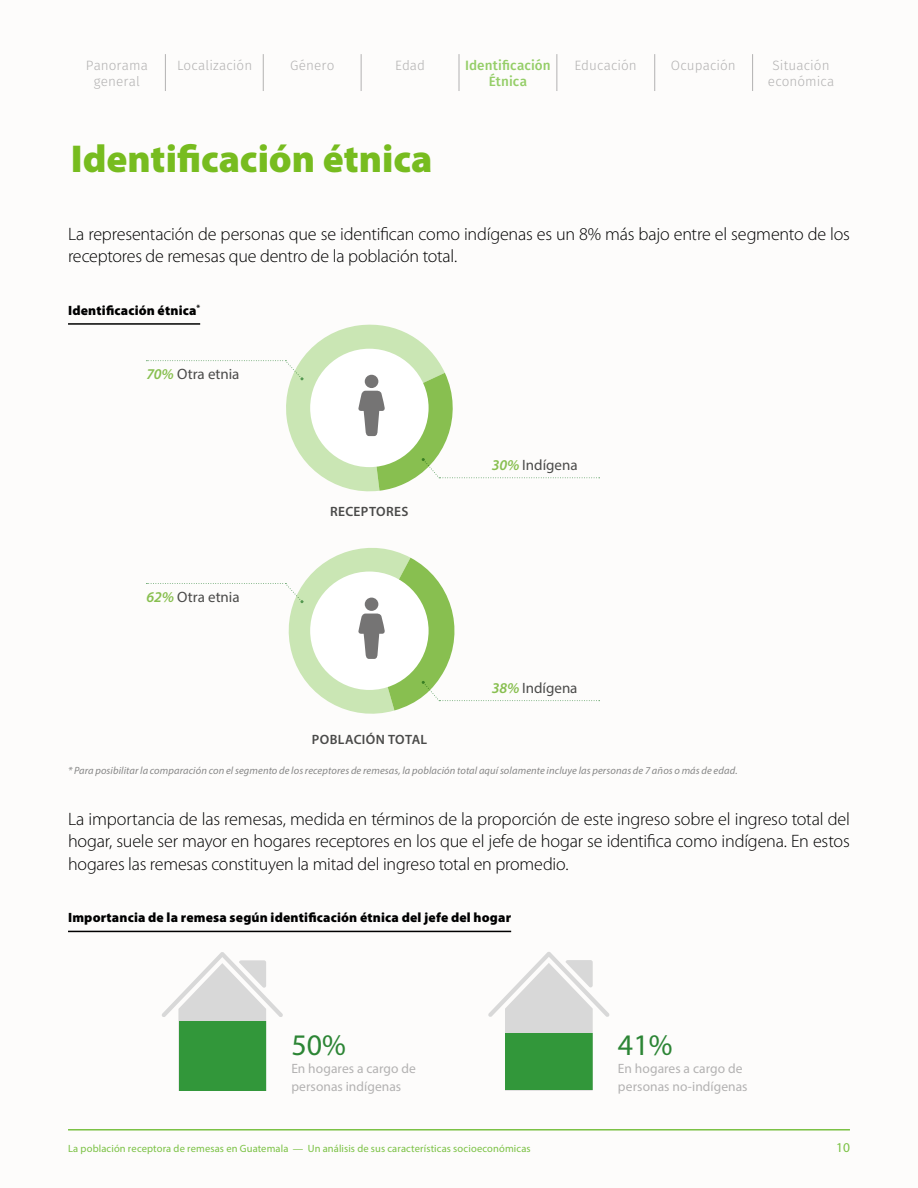
<style>
.page{position:relative;width:918px;height:1188px;background:#fdfcfb}
.page>*{position:absolute;margin:0;border:0;box-sizing:border-box;transform-origin:0 0}
.t1{font:900 39px "Myriad Pro";color:#77bc1f}
.t2{font:30px "Myriad Pro";color:#2c8535}
.t3{font:300 18px/22.5px "Myriad Pro";letter-spacing:-.01em;color:#000}
.t4{font:15px "Myriad Pro";color:#4a4a49}
.t5{font:900 13.5px "Myriad Pro";letter-spacing:.015em;color:#000}
.t6{font:300 13.5px/16.2px "Fira Sans";letter-spacing:.005em;color:#b3b2b2;text-align:center}
.t7{font:13.5px/18px "Myriad Pro";letter-spacing:.005em;color:#b3b2b2}
.t8{font:600 13.5px "Myriad Pro";letter-spacing:.03em;color:#4a4a49}
.t9{font:500 13.5px/16.2px "Fira Sans";letter-spacing:.01em;color:#95ce68;text-align:center}
.t10{font:13.5px "Myriad Pro";color:#7ac143}
.t11{font:italic 10.5px "Myriad Pro";letter-spacing:.01em;color:#878787}
.t12{font:10.5px "Myriad Pro";letter-spacing:.015em;color:#7ac143}
.s1{font-weight:600;font-style:italic;color:#88bf50}
</style>
<div class="page">
<hr style="left:165px;top:54px;width:1px;height:37px;background:#b3b2b2">
<hr style="left:263px;top:54px;width:1px;height:37px;background:#b3b2b2">
<hr style="left:361px;top:54px;width:1px;height:37px;background:#b3b2b2">
<hr style="left:459px;top:54px;width:1px;height:37px;background:#b3b2b2">
<hr style="left:556px;top:54px;width:1px;height:37px;background:#b3b2b2">
<hr style="left:654px;top:54px;width:1px;height:37px;background:#b3b2b2">
<hr style="left:752px;top:54px;width:1px;height:37px;background:#b3b2b2">
<hr style="left:68px;top:1129px;width:782px;height:2px;background:#7ac143">
<hr style="left:68px;top:323px;width:132px;height:2px;background:#000">
<svg style="left:146px;top:323px;width:454px;height:169px"></svg>
<svg style="left:146px;top:548px;width:454px;height:166px"></svg>
<hr style="left:68px;top:931px;width:443px;height:1px;background:#000">
<svg style="left:162px;top:952px;width:121px;height:139px"></svg>
<div style="left:179px;top:1021px;width:95px;height:70px;background:#32973a"></div>
<svg style="left:488px;top:952px;width:122px;height:139px"></svg>
<div style="left:505px;top:1033px;width:87px;height:57px;background:#32973a"></div>
<p class="t6" style="left:86px;top:58px;width:64px">Panorama general</p>
<p class="t6" style="left:177px;top:58px;width:77px">Localización</p>
<p class="t6" style="left:290px;top:58px;width:46px">Género</p>
<p class="t6" style="left:395px;top:58px;width:31px">Edad</p>
<p class="t9" style="left:465px;top:58px;width:87px">Identificación<br>Étnica</p>
<p class="t6" style="left:574px;top:58px;width:64px">Educación</p>
<p class="t6" style="left:671px;top:58px;width:66px">Ocupación</p>
<p class="t6" style="left:768px;top:58px;width:68px">Situación económica</p>
<h1 class="t1" style="left:71px;top:133px;width:363px">Identificación étnica</h1>
<p class="t3" style="left:68px;top:222px;width:784px">La representación de personas que se identifican como indígenas es un 8% más bajo entre el segmento de los receptores de remesas que dentro de la población total.</p>
<p class="t5" style="left:68px;top:301px;width:134px">Identificación étnica<sup>*</sup></p>
<p class="t4" style="left:146px;top:364px;width:95px"><span class="s1">70%</span> Otra etnia</p>
<p class="t4" style="left:146px;top:587px;width:95px"><span class="s1">62%</span> Otra etnia</p>
<p class="t8" style="left:330px;top:503px;width:80px">RECEPTORES</p>
<p class="t4" style="left:492px;top:456px;width:87px"><span class="s1">30%</span> Indígena</p>
<p class="t8" style="left:312px;top:731px;width:117px">POBLACIÓN TOTAL</p>
<p class="t4" style="left:492px;top:679px;width:87px"><span class="s1">38%</span> Indígena</p>
<p class="t11" style="left:68px;top:764px;width:671px">* Para posibilitar la comparación con el segmento de los receptores de remesas, la población total aquí solamente incluye las personas de 7 años o más de edad.</p>
<p class="t3" style="left:68px;top:807px;width:783px;text-align:justify">La importancia de las remesas, medida en términos de la proporción de este ingreso sobre el ingreso total del hogar, suele ser mayor en hogares receptores en los que el jefe de hogar se identifica como indígena. En estos hogares las remesas constituyen la mitad del ingreso total en promedio.</p>
<p class="t5" style="left:68px;top:909px;width:445px">Importancia de la remesa según identificación étnica del jefe del hogar</p>
<h2 class="t2" style="left:291px;top:1026px;width:56px">50%</h2>
<p class="t7" style="left:291px;top:1059px;width:126px">En hogares a cargo de personas indígenas</p>
<h2 class="t2" style="left:618px;top:1026px;width:56px">41%</h2>
<p class="t7" style="left:618px;top:1059px;width:131px">En hogares a cargo de personas no-indígenas</p>
<p class="t12" style="left:68px;top:1142px;width:464px">La población receptora de remesas en Guatemala — Un análisis de sus características socioeconómicas</p>
<p class="t10" style="left:836px;top:1139px;width:15px">10</p>
</div>
